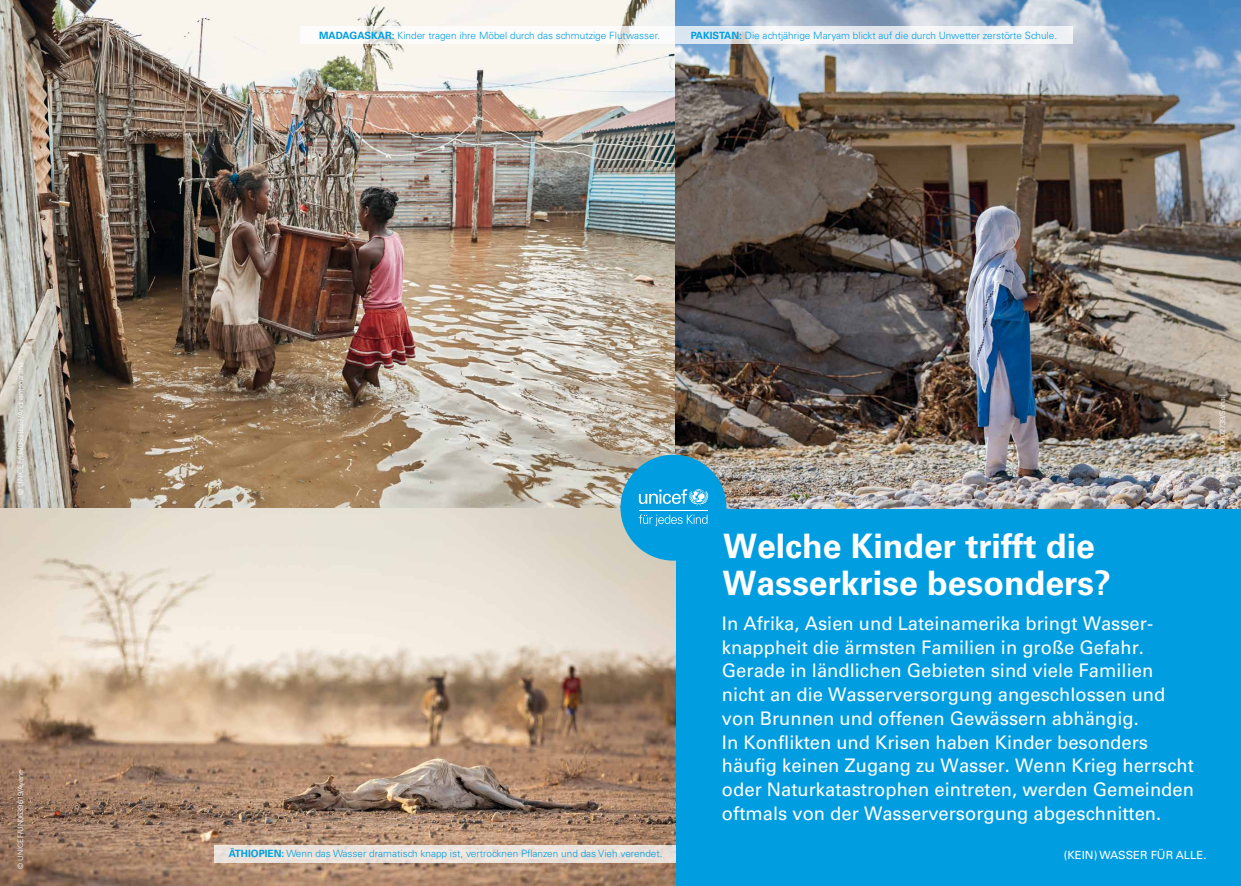
<style>
.page{position:relative;width:1241px;height:886px;background:#fff}
.page>*{position:absolute;margin:0;border:0;box-sizing:border-box;transform-origin:0 0}
.t1{font:700 33.75px/37.5px "Univers LT Std";color:#fff}
.t2{font:18.75px/23.8px "Univers LT Std";color:#fff}
.t3{font:11.25px "Univers LT Std";color:#fff}
.t4{font:300 10px "Univers LT Std";color:#009ee0}
.t5{font:300 7.5px "Univers LT Std";color:#fff}
.s1{font-weight:700}
</style>
<div class="page">
<div style="left:675px;top:484px;width:565px;height:402px;background:#009ee0"></div>
<img style="left:0;top:0;width:675px;height:886px">
<img style="left:675px;top:0;width:565px;height:508px">
<div style="left:620px;top:455px;width:106px;height:106px;background:#009ee0;border-radius:50%"></div>
<svg style="left:638px;top:514px;width:69px;height:12px"></svg>
<svg style="left:638px;top:489px;width:70px;height:17px"></svg>
<hr style="left:639px;top:510px;width:68px;height:1px;background:#fff">
<svg style="left:675px;top:27px;width:397px;height:17px;fill:#eef0f4"></svg>
<div style="left:300px;top:27px;width:375px;height:17px;background:#fff"></div>
<div style="left:214px;top:845px;width:461px;height:18px;background:#ece2db"></div>
<p class="t5" style="left:16px;top:495px;width:134px;rotate:-90deg">© UNICEF/UN0831623/Andriantsoarana</p>
<p class="t5" style="left:16px;top:869px;width:101px;rotate:-90deg">© UNICEF/UN0639619/Ayene</p>
<p class="t4" style="left:319px;top:30px;width:342px"><span class="s1">MADAGASKAR:</span> Kinder tragen ihre Möbel durch das schmutzige Flutwasser.</p>
<p class="t4" style="left:690px;top:30px;width:368px"><span class="s1">PAKISTAN:</span> Die achtjährige Maryam blickt auf die durch Unwetter zerstörte Schule.</p>
<p class="t4" style="left:229px;top:848px;width:435px"><span class="s1">ÄTHIOPIEN:</span> Wenn das Wasser dramatisch knapp ist, vertrocknen Pflanzen und das Vieh verendet.</p>
<p class="t5" style="left:1217px;top:493px;width:100px;rotate:-90deg">© UNICEF/UN0802739/Sohail</p>
<h1 class="t1" style="left:722px;top:528px;width:390px">Welche Kinder trifft die<br>Wasserkrise besonders?</h1>
<p class="t2" style="left:722px;top:611px;width:473px">In Afrika, Asien und Lateinamerika bringt Wasser&shy;knappheit die ärmsten Familien in große Gefahr.<br>Gerade in ländlichen Gebieten sind viele Familien nicht an die Wasserversorgung angeschlossen und von Brunnen und offenen Gewässern abhängig.<br>In Konflikten und Krisen haben Kinder besonders häufig keinen Zugang zu Wasser. Wenn Krieg herrscht oder Naturkatastrophen eintreten, werden Gemeinden oftmals von der Wasserversorgung abgeschnitten.</p>
<p class="t3" style="left:1063px;top:848px;width:144px">(KEIN) WASSER FÜR ALLE.</p>
</div>
